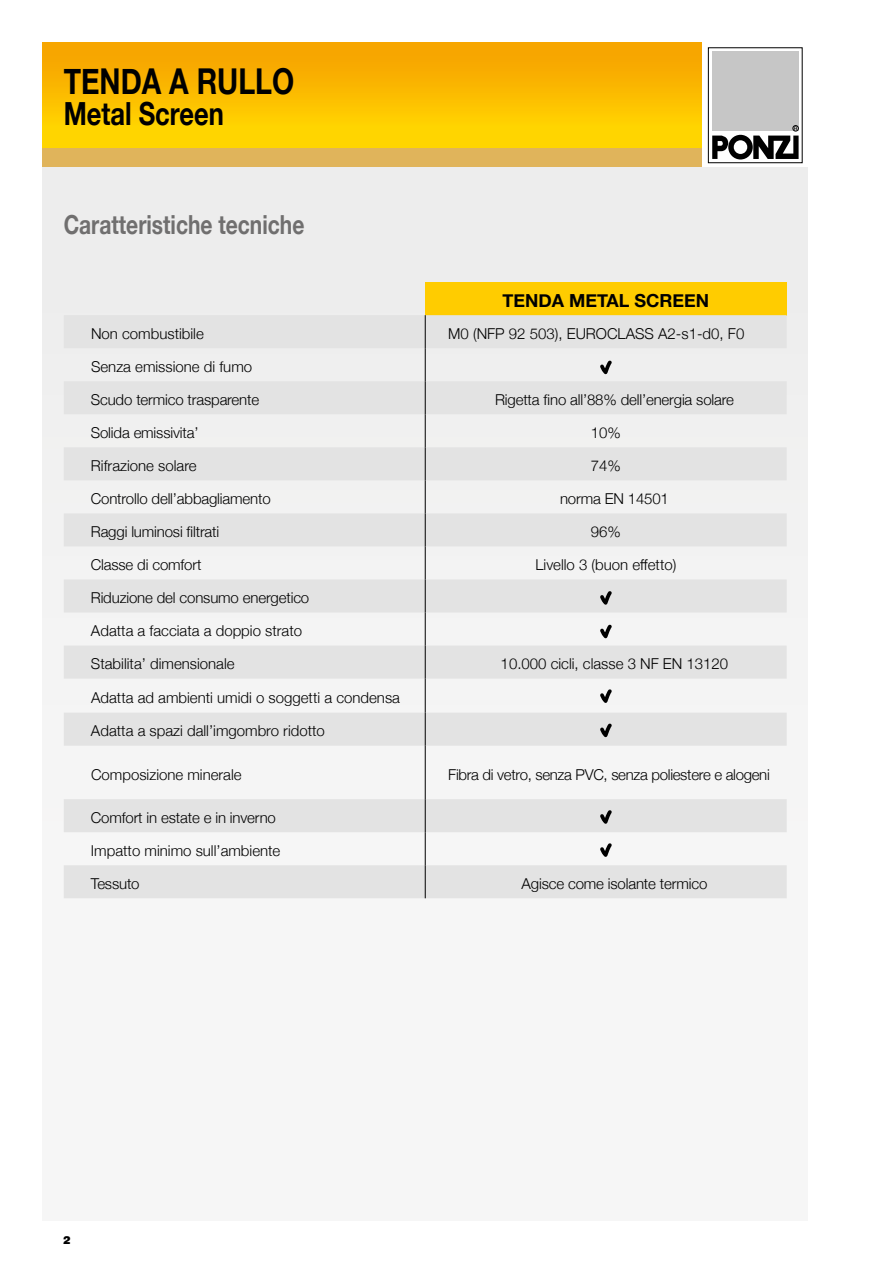
<style>
.page{position:relative;width:893px;height:1263px;background:#fff}
.page>*{position:absolute;margin:0;border:0;box-sizing:border-box;transform-origin:0 0}
.t1{font:700 35.7px "Helvetica Neue";color:#000;scale:.8 1}
.t2{font:700 31.8px "Helvetica Neue";color:#000;scale:.8 1}
.t3{font:700 26.25px "Helvetica Neue";color:#706f6f;scale:.8 1}
.t4{font:700 18px "Helvetica Neue";color:#000}
.t5{font:300 15px "Helvetica Neue";color:#000}
.t6{font:300 15px "Helvetica Neue";letter-spacing:-.02em;color:#000}
.t7{font:12px "Helvetica Black cyr Bold";color:#000}
</style>
<div class="page">
<div style="left:43px;top:43px;width:765px;height:106px;background:linear-gradient(to bottom,#f69f00,#ffdc00)"></div>
<div style="left:43px;top:149px;width:765px;height:19px;background:#e0b45b"></div>
<svg style="left:703px;top:43px;width:105px;height:125px"></svg>
<div style="left:708px;top:47px;width:94px;height:116px;border:1px solid #000"></div>
<div style="left:712px;top:51px;width:86px;height:80px;background:#c6c6c6"></div>
<svg style="left:712px;top:136px;width:16px;height:23px"></svg>
<div style="left:728px;top:135px;width:25px;height:24px;background:#000;border-radius:50%"></div>
<div style="left:734px;top:140px;width:13px;height:14px;background:#fff;border-radius:50%"></div>
<svg style="left:753px;top:125px;width:46px;height:34px"></svg>
<div style="left:43px;top:168px;width:765px;height:1052px;background:#f6f6f6"></div>
<div style="left:425px;top:282px;width:362px;height:33px;background:#fc0"></div>
<svg style="left:64px;top:315px;width:723px;height:583px;fill:#e7e7e7"></svg>
<hr style="left:425px;top:315px;width:1px;height:33px;background:#000">
<hr style="left:425px;top:348px;width:1px;height:33px;background:#000">
<hr style="left:425px;top:381px;width:1px;height:33px;background:#000">
<hr style="left:425px;top:414px;width:1px;height:33px;background:#000">
<hr style="left:425px;top:447px;width:1px;height:33px;background:#000">
<hr style="left:425px;top:480px;width:1px;height:33px;background:#000">
<hr style="left:425px;top:513px;width:1px;height:33px;background:#000">
<hr style="left:425px;top:546px;width:1px;height:33px;background:#000">
<hr style="left:425px;top:579px;width:1px;height:33px;background:#000">
<hr style="left:425px;top:612px;width:1px;height:33px;background:#000">
<hr style="left:425px;top:645px;width:1px;height:34px;background:#000">
<hr style="left:425px;top:679px;width:1px;height:34px;background:#000">
<hr style="left:425px;top:713px;width:1px;height:33px;background:#000">
<hr style="left:425px;top:746px;width:1px;height:53px;background:#000">
<hr style="left:425px;top:799px;width:1px;height:33px;background:#000">
<hr style="left:425px;top:832px;width:1px;height:33px;background:#000">
<hr style="left:425px;top:865px;width:1px;height:33px;background:#000">
<svg style="left:598px;top:807px;width:17px;height:25px"></svg>
<svg style="left:598px;top:840px;width:17px;height:25px"></svg>
<svg style="left:598px;top:720px;width:17px;height:25px"></svg>
<svg style="left:598px;top:686px;width:17px;height:25px"></svg>
<svg style="left:598px;top:621px;width:17px;height:25px"></svg>
<svg style="left:598px;top:357px;width:17px;height:25px"></svg>
<svg style="left:598px;top:588px;width:17px;height:25px"></svg>
<h1 class="t1" style="left:64px;top:54px;width:290px">TENDA A RULLO</h1>
<h2 class="t2" style="left:64px;top:89px;width:202px">Metal Screen</h2>
<h3 class="t3" style="left:64px;top:204px;width:302px">Caratteristiche tecniche</h3>
<p class="t4" style="left:503px;top:287px;width:208px">TENDA METAL SCREEN</p>
<p class="t5" style="left:91px;top:321px;width:114px">Non combustibile</p>
<p class="t5" style="left:448px;top:321px;width:298px">M0 (NFP 92 503), EUROCLASS A2-s1-d0, F0</p>
<p class="t5" style="left:91px;top:354px;width:163px">Senza emissione di fumo</p>
<p class="t5" style="left:91px;top:388px;width:170px">Scudo termico trasparente</p>
<p class="t5" style="left:495px;top:388px;width:240px">Rigetta fino all’88% dell’energia solare</p>
<p class="t5" style="left:91px;top:421px;width:109px">Solida emissivita’</p>
<p class="t5" style="left:591px;top:421px;width:32px">10%</p>
<p class="t5" style="left:91px;top:454px;width:107px">Rifrazione solare</p>
<p class="t5" style="left:591px;top:454px;width:32px">74%</p>
<p class="t5" style="left:91px;top:487px;width:181px">Controllo dell’abbagliamento</p>
<p class="t5" style="left:560px;top:487px;width:110px">norma EN 14501</p>
<p class="t5" style="left:91px;top:520px;width:130px">Raggi luminosi filtrati</p>
<p class="t5" style="left:591px;top:520px;width:32px">96%</p>
<p class="t5" style="left:91px;top:553px;width:112px">Classe di comfort</p>
<p class="t5" style="left:535px;top:553px;width:142px">Livello 3 (buon effetto)</p>
<p class="t5" style="left:91px;top:586px;width:220px">Riduzione del consumo energetico</p>
<p class="t5" style="left:91px;top:619px;width:213px">Adatta a facciata a doppio strato</p>
<p class="t5" style="left:91px;top:652px;width:145px">Stabilita’ dimensionale</p>
<p class="t5" style="left:501px;top:652px;width:229px">10.000 cicli, classe 3 NF EN 13120</p>
<p class="t5" style="left:91px;top:685px;width:310px">Adatta ad ambienti umidi o soggetti a condensa</p>
<p class="t5" style="left:91px;top:719px;width:235px">Adatta a spazi dall’imgombro ridotto</p>
<p class="t5" style="left:91px;top:762px;width:152px">Composizione minerale</p>
<p class="t6" style="left:448px;top:762px;width:323px">Fibra di vetro, senza PVC, senza poliestere e alogeni</p>
<p class="t5" style="left:91px;top:805px;width:187px">Comfort in estate e in inverno</p>
<p class="t5" style="left:91px;top:838px;width:191px">Impatto minimo sull’ambiente</p>
<p class="t5" style="left:91px;top:871px;width:50px">Tessuto</p>
<p class="t5" style="left:522px;top:871px;width:187px">Agisce come isolante termico</p>
<p class="t7" style="left:63px;top:1234px;width:9px">2</p>
</div>
